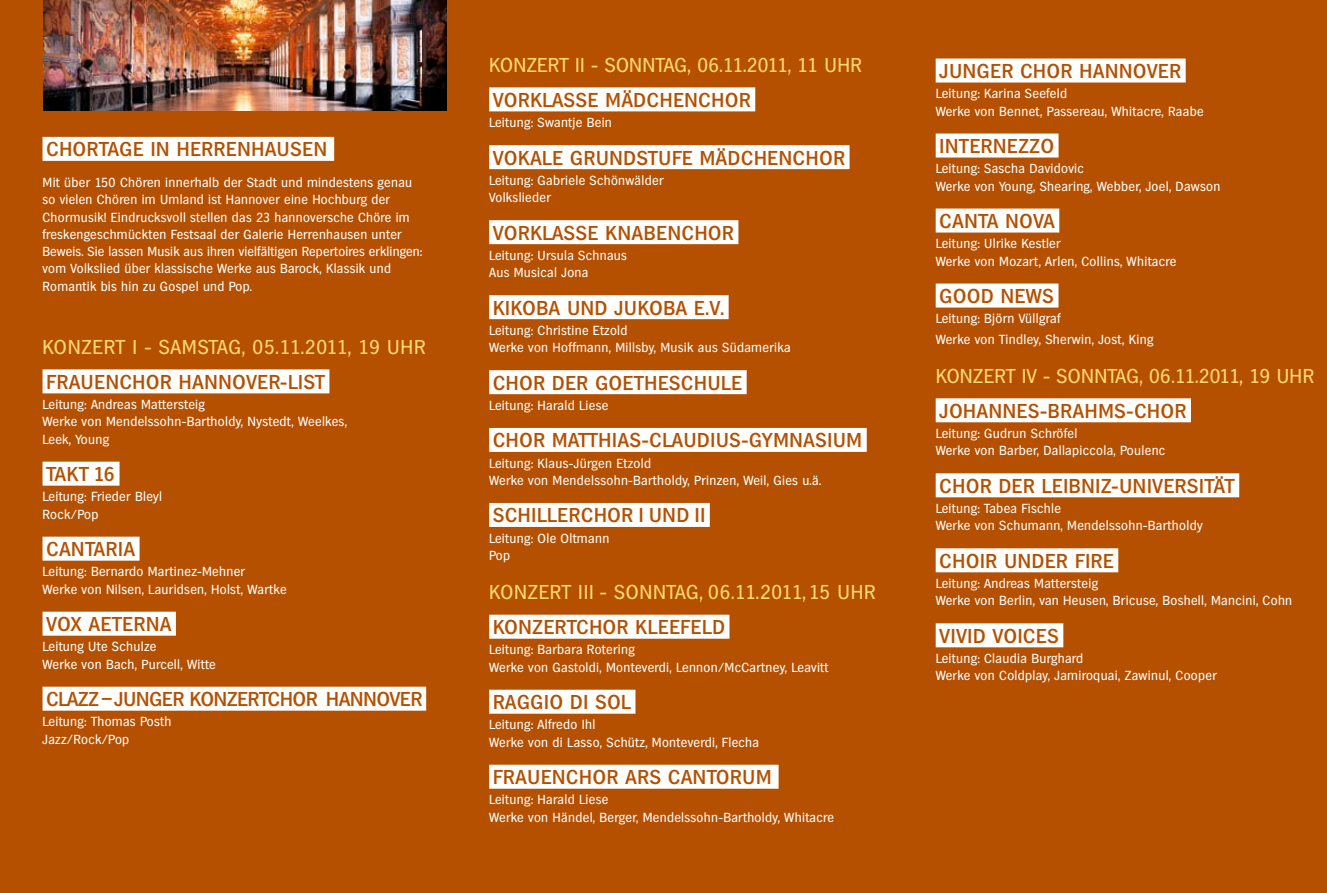
<style>
.page{position:relative;width:1327px;height:893px;background:#b45000}
.page>*{position:absolute;margin:0;border:0;box-sizing:border-box;transform-origin:0 0}
.t1{font:500 19.5px "Hamburg";letter-spacing:.04em;color:#b45000}
.t2{font:19.5px "Hamburg";letter-spacing:.02em;color:#ffd871}
.t3{font:19.5px "Hamburg";letter-spacing:.04em;color:#ffd871}
.t4{font:12.75px/17.2px "Hamburg";letter-spacing:.025em;color:#fff}
</style>
<div class="page">
<div style="left:489px;top:87px;width:266px;height:24px;background:#fff"></div>
<div style="left:489px;top:145px;width:360px;height:24px;background:#fff"></div>
<div style="left:489px;top:220px;width:249px;height:24px;background:#fff"></div>
<div style="left:489px;top:295px;width:239px;height:24px;background:#fff"></div>
<div style="left:489px;top:370px;width:257px;height:24px;background:#fff"></div>
<div style="left:489px;top:428px;width:377px;height:24px;background:#fff"></div>
<div style="left:489px;top:503px;width:221px;height:24px;background:#fff"></div>
<div style="left:489px;top:615px;width:240px;height:24px;background:#fff"></div>
<div style="left:489px;top:690px;width:146px;height:24px;background:#fff"></div>
<div style="left:489px;top:765px;width:289px;height:24px;background:#fff"></div>
<div style="left:935px;top:59px;width:250px;height:24px;background:#fff"></div>
<div style="left:935px;top:134px;width:123px;height:24px;background:#fff"></div>
<div style="left:935px;top:209px;width:124px;height:24px;background:#fff"></div>
<div style="left:935px;top:284px;width:123px;height:24px;background:#fff"></div>
<div style="left:935px;top:398px;width:256px;height:24px;background:#fff"></div>
<div style="left:935px;top:473px;width:304px;height:24px;background:#fff"></div>
<div style="left:935px;top:548px;width:183px;height:24px;background:#fff"></div>
<div style="left:935px;top:623px;width:128px;height:24px;background:#fff"></div>
<div style="left:43px;top:137px;width:291px;height:24px;background:#fff"></div>
<div style="left:43px;top:369px;width:286px;height:24px;background:#fff"></div>
<div style="left:43px;top:462px;width:77px;height:24px;background:#fff"></div>
<div style="left:43px;top:537px;width:97px;height:24px;background:#fff"></div>
<div style="left:43px;top:612px;width:133px;height:24px;background:#fff"></div>
<div style="left:43px;top:687px;width:383px;height:24px;background:#fff"></div>
<img style="left:43px;top:0;width:403px;height:110px">
<h1 class="t1" style="left:46px;top:138px;width:27px">CHOR</h1>
<h1 class="t1" style="left:99px;top:138px;width:105px">TAGE IN HERRENHAUSEN</h1>
<p class="t4" style="left:43px;top:174px;width:381px">Mit über 150 Chören innerhalb der Stadt und mindestens genau so vielen Chören im Umland ist Hannover eine Hochburg der Chormusik! Eindrucksvoll stellen das 23 hannoversche Chöre im freskengeschmückten Festsaal der Galerie Herrenhausen unter Beweis. Sie lassen Musik aus ihren vielfältigen Repertoires erklingen: vom Volkslied über klassische Werke aus Barock, Klassik und Romantik bis hin zu Gospel und Pop.</p>
<h1 class="t3" style="left:43px;top:335px;width:384px">Konzert I - Samstag, 05.11.2011, 19 Uhr</h1>
<h1 class="t1" style="left:46px;top:370px;width:24px">FRAUENCHOR</h1>
<h1 class="t1" style="left:179px;top:370px;width:28px">HANNOVER</h1>
<h1 class="t1" style="left:280px;top:370px;width:28px">-LIST</h1>
<p class="t4" style="left:43px;top:396px;width:306px">Leitung: Andreas Mattersteig<br>Werke von Mendelssohn-Bartholdy, Nystedt, Weelkes,<br>Leek, Young</p>
<h1 class="t1" style="left:46px;top:463px;width:21px">TAKT</h1>
<h1 class="t1" style="left:94px;top:463px;width:23px">16</h1>
<p class="t4" style="left:43px;top:488px;width:121px">Leitung: Frieder Bleyl<br>Rock/Pop</p>
<h1 class="t1" style="left:46px;top:538px;width:70px">CANTARIA</h1>
<p class="t4" style="left:43px;top:563px;width:245px">Leitung: Bernardo Martinez-Mehner<br>Werke von Nilsen, Lauridsen, Holst, Wartke</p>
<h1 class="t1" style="left:46px;top:613px;width:56px">VOX AETERNA</h1>
<p class="t4" style="left:43px;top:638px;width:175px">Leitung Ute Schulze<br>Werke von Bach, Purcell, Witte</p>
<h1 class="t1" style="left:46px;top:688px;width:204px">CLAZZ–JUNGER KONZERTCHOR</h1>
<h1 class="t1" style="left:326px;top:688px;width:26px">HANNOVER</h1>
<p class="t4" style="left:43px;top:713px;width:130px">Leitung: Thomas Posth<br>Jazz/Rock/Pop</p>
<h1 class="t2" style="left:489px;top:53px;width:374px">Konzert II - Sonntag, 06.11.2011, 11 Uhr</h1>
<h1 class="t1" style="left:493px;top:88px;width:24px">VORKLASSE</h1>
<h1 class="t1" style="left:605px;top:88px;width:30px">MÄDCHENCHOR</h1>
<p class="t4" style="left:489px;top:114px;width:124px">Leitung: Swantje Bein</p>
<h1 class="t1" style="left:493px;top:146px;width:24px">VOKALE</h1>
<h1 class="t1" style="left:570px;top:146px;width:14px">GRUNDSTUFE</h1>
<h1 class="t1" style="left:700px;top:146px;width:30px">MÄDCHENCHOR</h1>
<p class="t4" style="left:489px;top:172px;width:176px">Leitung: Gabriele Schönwälder<br>Volkslieder</p>
<h1 class="t1" style="left:493px;top:221px;width:24px">VORKLASSE</h1>
<h1 class="t1" style="left:605px;top:221px;width:26px">KNABENCHOR</h1>
<p class="t4" style="left:489px;top:247px;width:139px">Leitung: Ursula Schnaus<br>Aus Musical Jona</p>
<h1 class="t1" style="left:493px;top:296px;width:89px">KIKOBA UND</h1>
<h1 class="t1" style="left:614px;top:296px;width:111px">JUKOBA E.V.</h1>
<p class="t4" style="left:489px;top:322px;width:303px">Leitung: Christine Etzold<br>Werke von Hoffmann, Millsby, Musik aus Südamerika</p>
<h1 class="t1" style="left:493px;top:371px;width:27px">CHOR</h1>
<h1 class="t1" style="left:552px;top:371px;width:13px">DER</h1>
<h1 class="t1" style="left:595px;top:371px;width:14px">GOETHESCHULE</h1>
<p class="t4" style="left:489px;top:397px;width:121px">Leitung: Harald Liese</p>
<h1 class="t1" style="left:493px;top:429px;width:27px">CHOR</h1>
<h1 class="t1" style="left:552px;top:429px;width:28px">MATTHIAS</h1>
<h1 class="t1" style="left:642px;top:429px;width:33px">-CLAUDIUS</h1>
<h1 class="t1" style="left:741px;top:429px;width:46px">-GYMNASIUM</h1>
<p class="t4" style="left:489px;top:454px;width:334px">Leitung: Klaus-Jürgen Etzold<br>Werke von Mendelssohn-Bartholdy, Prinzen, Weil, Gies u.ä.</p>
<h1 class="t1" style="left:493px;top:504px;width:24px">SCHILLER</h1>
<h1 class="t1" style="left:581px;top:504px;width:27px">CHOR</h1>
<h1 class="t1" style="left:639px;top:504px;width:68px">IUND II</h1>
<p class="t4" style="left:489px;top:529px;width:122px">Leitung: Ole Oltmann<br>Pop</p>
<h1 class="t3" style="left:489px;top:581px;width:388px">Konzert III - Sonntag, 06.11.2011, 15 Uhr</h1>
<h1 class="t1" style="left:493px;top:616px;width:110px">KONZERTCHOR</h1>
<h1 class="t1" style="left:635px;top:616px;width:25px">KLEEFELD</h1>
<p class="t4" style="left:489px;top:641px;width:341px">Leitung: Barbara Rotering<br>Werke von Gastoldi, Monteverdi, Lennon/McCartney, Leavitt</p>
<h1 class="t1" style="left:493px;top:691px;width:127px">RAGGIO DI SOL</h1>
<p class="t4" style="left:489px;top:716px;width:271px">Leitung: Alfredo Ihl<br>Werke von di Lasso, Schütz, Monteverdi, Flecha</p>
<h1 class="t1" style="left:493px;top:766px;width:24px">FRAUENCHOR</h1>
<h1 class="t1" style="left:625px;top:766px;width:70px">ARS CANTORUM</h1>
<p class="t4" style="left:489px;top:791px;width:346px">Leitung: Harald Liese<br>Werke von Händel, Berger, Mendelssohn-Bartholdy, Whitacre</p>
<h1 class="t1" style="left:939px;top:60px;width:108px">JUNGER CHOR</h1>
<h1 class="t1" style="left:1079px;top:60px;width:28px">HANNOVER</h1>
<p class="t4" style="left:935px;top:85px;width:269px">Leitung: Karina Seefeld<br>Werke von Bennet, Passereau, Whitacre, Raabe</p>
<h1 class="t1" style="left:939px;top:135px;width:19px">INTER</h1>
<h1 class="t1" style="left:993px;top:135px;width:61px">NEZZO</h1>
<p class="t4" style="left:935px;top:160px;width:286px">Leitung: Sascha Davidovic<br>Werke von Young, Shearing, Webber, Joel, Dawson</p>
<h1 class="t1" style="left:939px;top:210px;width:26px">CANTA</h1>
<h1 class="t1" style="left:1005px;top:210px;width:27px">NOVA</h1>
<p class="t4" style="left:935px;top:235px;width:242px">Leitung: Ulrike Kestler<br>Werke von Mozart, Arlen, Collins, Whitacre</p>
<h1 class="t1" style="left:939px;top:285px;width:15px">GOOD</h1>
<h1 class="t1" style="left:1000px;top:285px;width:28px">NEWS</h1>
<p class="t4" style="left:935px;top:308px;width:219px;line-height:20.2px">Leitung: Björn Vüllgraf<br>Werke von Tindley, Sherwin, Jost, King</p>
<h1 class="t2" style="left:935px;top:364px;width:380px">Konzert IV - Sonntag, 06.11.2011, 19 Uhr</h1>
<h1 class="t1" style="left:939px;top:399px;width:24px">JOHANNES</h1>
<h1 class="t1" style="left:1040px;top:399px;width:35px">-BRAHMS</h1>
<h1 class="t1" style="left:1126px;top:399px;width:35px">-CHOR</h1>
<p class="t4" style="left:935px;top:425px;width:231px">Leitung: Gudrun Schröfel<br>Werke von Barber, Dallapiccola, Poulenc</p>
<h1 class="t1" style="left:939px;top:474px;width:27px">CHOR</h1>
<h1 class="t1" style="left:998px;top:474px;width:13px">DER</h1>
<h1 class="t1" style="left:1042px;top:474px;width:21px">LEIBNI</h1>
<h1 class="t1" style="left:1101px;top:474px;width:43px">Z-UNIVERSITÄT</h1>
<p class="t4" style="left:935px;top:500px;width:268px">Leitung: Tabea Fischle<br>Werke von Schumann, Mendelssohn-Bartholdy</p>
<h1 class="t1" style="left:939px;top:549px;width:25px">CHOIR</h1>
<h1 class="t1" style="left:1004px;top:549px;width:14px">UNDER</h1>
<h1 class="t1" style="left:1075px;top:549px;width:21px">FIRE</h1>
<p class="t4" style="left:935px;top:575px;width:358px">Leitung: Andreas Mattersteig<br>Werke von Berlin, van Heusen, Bricuse, Boshell, Mancini, Cohn</p>
<h1 class="t1" style="left:939px;top:624px;width:21px">VIVID</h1>
<h1 class="t1" style="left:992px;top:624px;width:23px">VOICES</h1>
<p class="t4" style="left:935px;top:650px;width:283px">Leitung: Claudia Burghard<br>Werke von Coldplay, Jamiroquai, Zawinul, Cooper</p>
</div>
